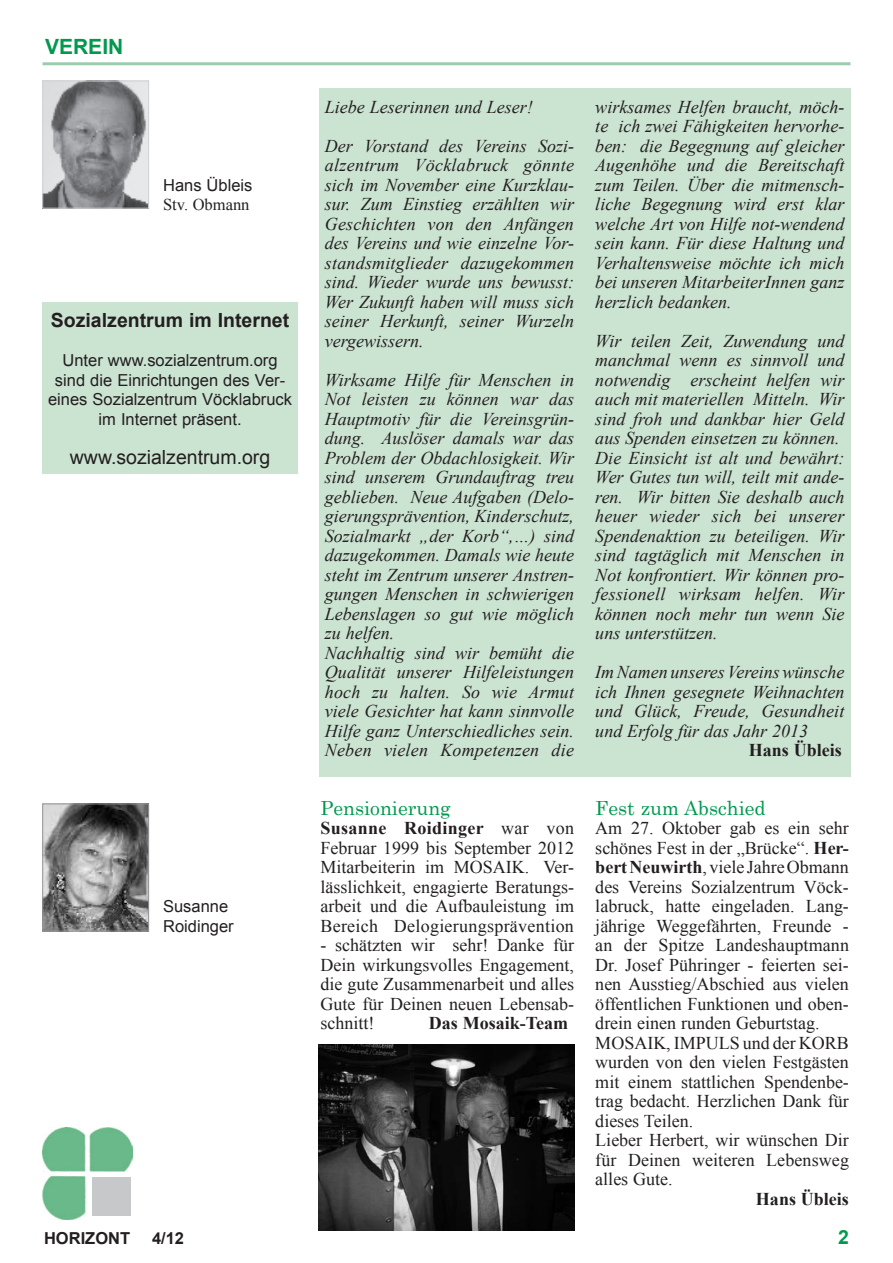
<style>
.page{position:relative;width:893px;height:1263px;background:#fff}
.page>*{position:absolute;margin:0;border:0;box-sizing:border-box;transform-origin:0 0}
.Seitenrubrik{font:700 21px "Arial";color:#00994e}
.KastenÜS{font:700 19.5px "Arial";color:#231f20}
.KastenText{font:19.5px "Arial";color:#231f20}
.Text{font:19.5px "Century";color:#00994e}
.Zwischenüberschrift{font:19.5px "Century";color:#00994e}
.Seitenzahl{font:700 19.5px "Arial";color:#00994e}
.TextKommentar{font:italic 18px/19.5px "Times New Roman";color:#231f20;text-align:justify}
.Text-2{font:18px/19.5px "Times New Roman";color:#231f20;text-align:justify}
.Text-3{font:700 18px "Times New Roman";color:#231f20}
.TextKommentar-2{font:700 18px "Times New Roman";color:#231f20}
.KastenText-2{font:16.5px/19.5px "Arial";color:#231f20;text-align:center}
.Namen{font:16.5px "Arial";color:#231f20}
.Horizont-Seite{font:700 16.5px "Arial";color:#231f20}
.Text-4{font:16.5px "Times New Roman";color:#231f20}
.s1{font-weight:700}
</style>
<div class="page">
<hr style="left:43px;top:62px;width:807px;height:3px;background:#9bccab">
<div style="left:319px;top:88px;width:531px;height:689px;background:#cbe3d1"></div>
<img style="left:42px;top:1127px;width:91px;height:92px">
<div style="left:92px;top:1177px;width:38px;height:39px;background:#c7c8ca"></div>
<div style="left:43px;top:302px;width:255px;height:172px;background:#cbe3d1"></div>
<img style="left:45px;top:806px;width:102px;height:123px">
<div style="left:43px;top:804px;width:106px;height:127px;border:1px solid #939598"></div>
<img style="left:319px;top:1045px;width:255px;height:185px">
<img style="left:45px;top:83px;width:102px;height:123px">
<div style="left:43px;top:81px;width:106px;height:127px;border:1px solid #d1d2d4"></div>
<p class="Seitenrubrik" style="left:45px;top:33px;width:28px">Verein</p>
<p class="Namen" style="left:163px;top:174px;width:91px">Hans Übleis</p>
<p class="Text-4" style="left:163px;top:193px;width:88px">Stv. Obmann</p>
<p class="KastenÜS" style="left:51px;top:307px;width:240px">Sozialzentrum im Internet</p>
<p class="KastenText-2" style="left:48px;top:351px;width:245px">Unter www.sozialzentrum.org sind die Einrichtungen des Ver&shy;eines Sozialzentrum Vöcklabruck im Internet präsent.</p>
<p class="KastenText" style="left:70px;top:444px;width:202px">www.sozialzentrum.org</p>
<p class="Namen" style="left:163px;top:895px;width:67px">Susanne</p>
<p class="Namen" style="left:163px;top:915px;width:72px">Roidinger</p>
<p class="TextKommentar" style="left:325px;top:96px;width:209px">Liebe Leserinnen und Leser!</p>
<p class="TextKommentar" style="left:325px;top:135px;width:251px">Der Vorstand des Vereins Sozi&shy;alzentrum Vöcklabruck gönnte sich im November eine Kurzklau&shy;sur. Zum Einstieg erzählten wir Geschichten von den Anfängen des Vereins und wie einzelne Vor&shy;standsmitglieder dazugekommen sind. Wieder wurde uns bewusst:<br>Wer Zukunft haben will muss sich seiner Herkunft, seiner Wurzeln vergewissern.</p>
<p class="TextKommentar" style="left:325px;top:369px;width:251px">Wirksame Hilfe für Menschen in Not leisten zu können war das Hauptmotiv für die Vereinsgrün&shy;dung. Auslöser damals war das Problem der Obdachlosigkeit. Wir sind unserem Grundauftrag treu geblieben. Neue Aufgaben (Delo&shy;gierungsprävention, Kinderschutz, Sozialmarkt „der Korb“,…) sind dazugekommen. Damals wie heute steht im Zentrum unserer Anstren&shy;gungen Menschen in schwierigen Lebenslagen so gut wie möglich zu helfen.</p>
<p class="TextKommentar" style="left:325px;top:642px;width:251px">Nachhaltig sind wir bemüht die Qualität unserer Hilfeleistungen hoch zu halten. So wie Armut viele Gesichter hat kann sinnvolle Hilfe ganz Unterschiedliches sein.<br>Neben vielen Kompetenzen die</p>
<p class="Zwischenüberschrift" style="left:320px;top:791px;width:132px">Pensionierung</p>
<p class="Text-2" style="left:320px;top:818px;width:255px"><span class="s1">Susanne Roidinger</span> war von Februar 1999 bis September 2012<br>Mitarbeiterin im MOSAIK. Ver&shy;lässlichkeit, engagierte Beratungs&shy;arbeit und die Aufbauleistung im Bereich Delogierungsprävention</p>
<p class="Text-2" style="left:320px;top:935px;width:255px">- schätzten wir sehr! Danke für Dein wirkungsvolles Engagement, die gute Zusammenarbeit und alles Gute für Deinen neuen Lebensab&shy;schnitt!</p>
<p class="Text-3" style="left:429px;top:1011px;width:141px">Das Mosaik-Team</p>
<p class="TextKommentar" style="left:595px;top:96px;width:251px">wirksames Helfen braucht, möch&shy;te ich zwei Fähigkeiten hervorhe&shy;ben: die Begegnung auf gleicher Augenhöhe und die Bereitschaft zum Teilen. Über die mitmensch&shy;liche Begegnung wird erst klar welche Art von Hilfe not-wendend sein kann. Für diese Haltung und Verhaltensweise möchte ich mich bei unseren MitarbeiterInnen ganz herzlich bedanken.</p>
<p class="TextKommentar" style="left:595px;top:330px;width:251px">Wir teilen Zeit, Zuwendung und manchmal wenn es sinnvoll und notwendig erscheint helfen wir auch mit materiellen Mitteln. Wir sind froh und dankbar hier Geld aus Spenden einsetzen zu können.</p>
<p class="TextKommentar" style="left:595px;top:447px;width:251px">Die Einsicht ist alt und bewährt:<br>Wer Gutes tun will, teilt mit ande&shy;ren. Wir bitten Sie deshalb auch heuer wieder sich bei unserer Spendenaktion zu beteiligen. Wir sind tagtäglich mit Menschen in Not konfrontiert. Wir können pro&shy;fessionell wirksam helfen. Wir können noch mehr tun wenn Sie uns unterstützen.</p>
<p class="TextKommentar" style="left:595px;top:662px;width:251px">Im Namen unseres Vereins wünsche ich Ihnen gesegnete Weihnachten und Glück, Freude, Gesundheit und Erfolg für das Jahr 2013</p>
<p class="TextKommentar-2" style="left:749px;top:738px;width:94px">Hans Übleis</p>
<p class="Text" style="left:595px;top:791px;width:172px">Fest zum Abschied</p>
<p class="Text-2" style="left:595px;top:818px;width:255px">Am 27. Oktober gab es ein sehr schönes Fest in der „Brücke“. <span class="s1">Her&shy;bert Neuwirth</span>, viele Jahre Obmann des Vereins Sozialzentrum Vöck&shy;labruck, hatte eingeladen. Lang&shy;jährige Weggefährten, Freunde - an der Spitze Landeshauptmann Dr. Josef Pühringer - feierten sei&shy;nen Ausstieg/Abschied aus vielen öffentlichen Funktionen und oben&shy;drein einen runden Geburtstag.</p>
<p class="Text-2" style="left:595px;top:1032px;width:255px">MOSAIK, IMPULS und der KORB wurden von den vielen Festgästen mit einem stattlichen Spendenbe&shy;trag bedacht. Herzlichen Dank für dieses Teilen.</p>
<p class="Text-2" style="left:595px;top:1130px;width:255px">Lieber Herbert, wir wünschen Dir für Deinen weiteren Lebensweg alles Gute.</p>
<p class="Text-3" style="left:756px;top:1186px;width:94px">Hans Übleis</p>
<p class="Horizont-Seite" style="left:44px;top:1227px;width:24px">Horizont</p>
<p class="Horizont-Seite" style="left:152px;top:1227px;width:34px">4/12</p>
<p class="Seitenzahl" style="left:838px;top:1224px;width:12px">2</p>
</div>
